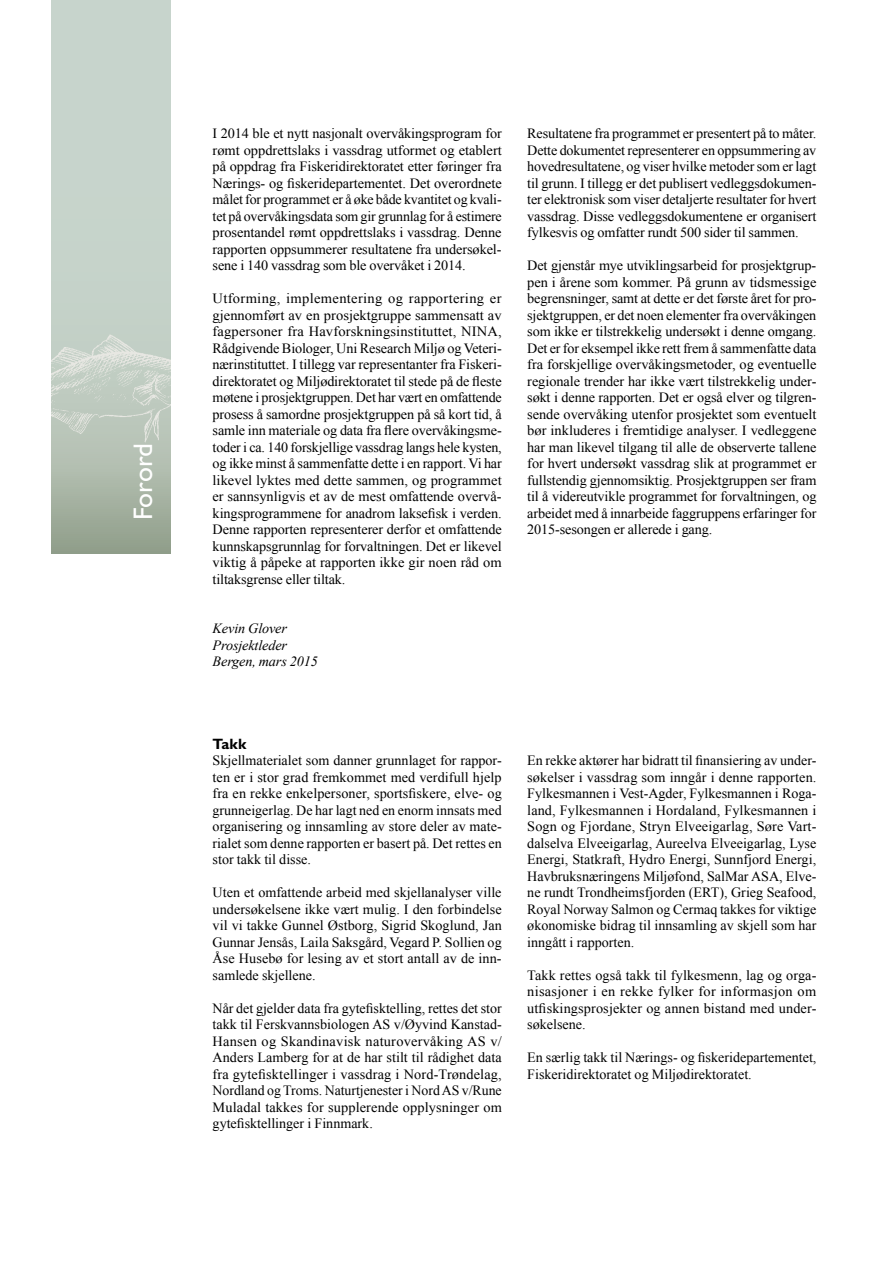
<style>
.page{position:relative;width:893px;height:1263px;background:#fff}
.page>*{position:absolute;margin:0;border:0;box-sizing:border-box;transform-origin:0 0}
.t1{font:27px "Gill Sans";letter-spacing:-.01em;color:#fff}
.t2{font:700 15px "Gill Sans";color:#000}
.t3{font:14.1px/16.5px "Times New Roman";color:#000;text-align:justify}
.t4{font:italic 14.1px/16.5px "Times New Roman";letter-spacing:-.01em;color:#000}
</style>
<div class="page">
<svg style="left:51px;top:0;width:119px;height:553px;background:#becbc0"></svg>
<img style="left:51px;top:330px;width:119px;height:116px">
<h1 class="t1" style="left:127px;top:520px;width:78px;rotate:-90deg">Forord</h1>
<p class="t3" style="left:213px;top:125px;width:291px">I 2014 ble et nytt nasjonalt overvåkingsprogram for rømt oppdrettslaks i vassdrag utformet og etablert på oppdrag fra Fiskeridirektoratet etter føringer fra Nærings- og fiskeridepartementet. Det overordnete målet for programmet er å øke både kvantitet og kvali&shy;tet på overvåkingsdata som gir grunnlag for å estimere prosentandel rømt oppdrettslaks i vassdrag. Denne rapporten oppsummerer resultatene fra undersøkel&shy;sene i 140 vassdrag som ble overvåket i 2014.</p>
<p class="t3" style="left:213px;top:290px;width:291px">Utforming, implementering og rapportering er gjennomført av en prosjektgruppe sammensatt av fagpersoner fra Havforskningsinstituttet, NINA, Rådgivende Biologer, Uni Research Miljø og Veteri&shy;nærinstituttet. I tillegg var representanter fra Fiskeri&shy;direktoratet og Miljødirektoratet til stede på de fleste møtene i prosjektgruppen. Det har vært en omfattende prosess å samordne prosjektgruppen på så kort tid, å samle inn materiale og data fra flere overvåkingsme&shy;toder i ca. 140 forskjellige vassdrag langs hele kysten, og ikke minst å sammenfatte dette i en rapport. Vi har likevel lyktes med dette sammen, og programmet er sannsynligvis et av de mest omfattende overvå&shy;kingsprogrammene for anadrom laksefisk i verden.<br>Denne rapporten representerer derfor et omfattende kunnskapsgrunnlag for forvaltningen. Det er likevel viktig å påpeke at rapporten ikke gir noen råd om tiltaksgrense eller tiltak.</p>
<p class="t4" style="left:213px;top:620px;width:107px">Kevin Glover<br>Prosjektleder<br>Bergen, mars 2015</p>
<p class="t3" style="left:527px;top:125px;width:291px">Resultatene fra programmet er presentert på to måter.<br>Dette dokumentet representerer en oppsummering av hovedresultatene, og viser hvilke metoder som er lagt til grunn. I tillegg er det publisert vedleggsdokumen&shy;ter elektronisk som viser detaljerte resultater for hvert vassdrag. Disse vedleggsdokumentene er organisert fylkesvis og omfatter rundt 500 sider til sammen.</p>
<p class="t3" style="left:527px;top:257px;width:291px">Det gjenstår mye utviklingsarbeid for prosjektgrup&shy;pen i årene som kommer. På grunn av tidsmessige begrensninger, samt at dette er det første året for pro&shy;sjektgruppen, er det noen elementer fra overvåkingen som ikke er tilstrekkelig undersøkt i denne omgang.<br>Det er for eksempel ikke rett frem å sammenfatte data fra forskjellige overvåkingsmetoder, og eventuelle regionale trender har ikke vært tilstrekkelig under&shy;søkt i denne rapporten. Det er også elver og tilgren&shy;sende overvåking utenfor prosjektet som eventuelt bør inkluderes i fremtidige analyser. I vedleggene har man likevel tilgang til alle de observerte tallene for hvert undersøkt vassdrag slik at programmet er fullstendig gjennomsiktig. Prosjektgruppen ser fram til å videreutvikle programmet for forvaltningen, og arbeidet med å innarbeide faggruppens erfaringer for 2015-sesongen er allerede i gang.</p>
<p class="t2" style="left:213px;top:735px;width:35px">Takk</p>
<p class="t3" style="left:213px;top:752px;width:291px">Skjellmaterialet som danner grunnlaget for rappor&shy;ten er i stor grad fremkommet med verdifull hjelp fra en rekke enkelpersoner, sportsfiskere, elve- og grunneigerlag. De har lagt ned en enorm innsats med organisering og innsamling av store deler av mate&shy;rialet som denne rapporten er basert på. Det rettes en stor takk til disse.</p>
<p class="t3" style="left:213px;top:884px;width:291px">Uten et omfattende arbeid med skjellanalyser ville undersøkelsene ikke vært mulig. I den forbindelse vil vi takke Gunnel Østborg, Sigrid Skoglund, Jan Gunnar Jensås, Laila Saksgård, Vegard P. Sollien og Åse Husebø for lesing av et stort antall av de inn&shy;samlede skjellene.</p>
<p class="t3" style="left:213px;top:999px;width:291px">Når det gjelder data fra gytefisktelling, rettes det stor takk til Ferskvannsbiologen AS v/Øyvind Kanstad-Hansen og Skandinavisk naturovervåking AS v/ Anders Lamberg for at de har stilt til rådighet data fra gytefisktellinger i vassdrag i Nord-Trøndelag, Nordland og Troms. Naturtjenester i NordAS v/Rune Muladal takkes for supplerende opplysninger om gytefisktellinger i Finnmark.</p>
<p class="t3" style="left:527px;top:752px;width:291px">En rekke aktører har bidratt til finansiering av under&shy;søkelser i vassdrag som inngår i denne rapporten.<br>Fylkesmannen i Vest-Agder, Fylkesmannen i Roga&shy;land, Fylkesmannen i Hordaland, Fylkesmannen i Sogn og Fjordane, Stryn Elveeigarlag, Søre Vart&shy;dalselva Elveeigarlag, Aureelva Elveeigarlag, Lyse Energi, Statkraft, Hydro Energi, Sunnfjord Energi, Havbruksnæringens Miljøfond, SalMar ASA, Elve&shy;ne rundt Trondheimsfjorden (ERT), Grieg Seafood, Royal Norway Salmon og Cermaq takkes for viktige økonomiske bidrag til innsamling av skjell som har inngått i rapporten.</p>
<p class="t3" style="left:527px;top:966px;width:291px">Takk rettes også takk til fylkesmenn, lag og orga&shy;nisasjoner i en rekke fylker for informasjon om utfiskingsprosjekter og annen bistand med under&shy;søkelsene.</p>
<p class="t3" style="left:527px;top:1049px;width:291px">En særlig takk til Nærings- og fiskeridepartementet,<br>Fiskeridirektoratet og Miljødirektoratet.</p>
</div>
